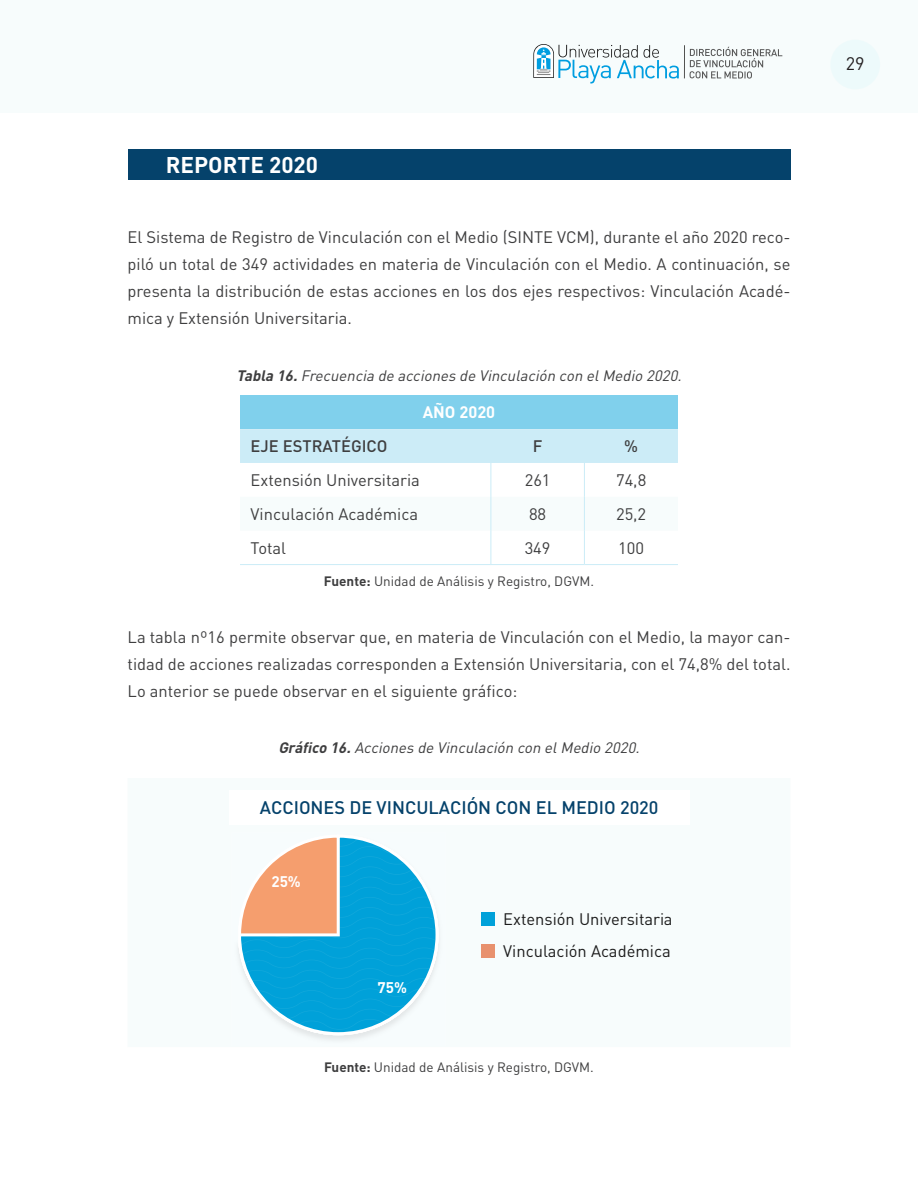
<style>
.page{position:relative;width:918px;height:1188px;background:#fff}
.page>*{position:absolute;margin:0;border:0;box-sizing:border-box;transform-origin:0 0}
.t1{font:700 22.5px "DIN Pro";color:#fff}
.t2{font:500 18px "DIN Pro";color:#05426b}
.t3{font:18px "DIN Pro";color:#231f20}
.t4{font:16.5px/27px "DIN Pro";color:#3e3e3f;text-align:justify}
.t5{font:16.5px/32.2px "DIN Pro";color:#1c1c1c}
.t6{font:500 16.5px "DIN Pro";color:#3e3e3f}
.t7{font:700 16.5px "DIN Pro";color:#fff}
.t8{font:700 15.15px "DIN Pro";color:#fff}
.t9{font:italic 15px "DIN Pro";color:#3e3e3f}
.t10{font:13.5px "DIN Pro";color:#3e3e3f}
.s1{font-weight:700}
</style>
<div class="page">
<div style="left:0;top:0;width:918px;height:112px;background:#f7fcfc"></div>
<svg style="left:533px;top:44px;width:146px;height:40px"></svg>
<svg style="left:690px;top:47px;width:92px;height:32px"></svg>
<hr style="left:684px;top:45px;width:1px;height:33px;background:#3d3d3b">
<div style="left:830px;top:40px;width:50px;height:49px;background:#edfafb;border-radius:50%"></div>
<div style="left:128px;top:149px;width:662px;height:31px;background:#05426b"></div>
<div style="left:240px;top:395px;width:438px;height:34px;background:#80d0ec"></div>
<div style="left:240px;top:429px;width:438px;height:34px;background:#ccecf7"></div>
<svg style="left:490px;top:497px;width:94px;height:34px"></svg>
<hr style="left:491px;top:463px;width:1px;height:34px;background:#cbecf7">
<hr style="left:584px;top:463px;width:1px;height:34px;background:#cbecf7">
<hr style="left:491px;top:531px;width:1px;height:33px;background:#cbecf7">
<hr style="left:584px;top:531px;width:1px;height:33px;background:#cbecf7">
<hr style="left:491px;top:497px;width:1px;height:34px;background:#cbecf7">
<hr style="left:584px;top:497px;width:1px;height:34px;background:#cbecf7">
<hr style="left:240px;top:564px;width:251px;height:1px;background:#cbecf7">
<hr style="left:491px;top:564px;width:93px;height:1px;background:#cbecf7">
<hr style="left:584px;top:564px;width:94px;height:1px;background:#cbecf7">
<div style="left:481px;top:912px;width:14px;height:14px;background:#00a1d9"></div>
<div style="left:481px;top:944px;width:14px;height:14px;background:#e8916e"></div>
<svg style="left:238px;top:835px;width:201px;height:200px"></svg>
<h1 class="t1" style="left:166px;top:150px;width:154px">REPORTE 2020</h1>
<p class="t4" style="left:128px;top:223px;width:664px">El Sistema de Registro de Vinculación con el Medio (SINTE VCM), durante el año 2020 reco&shy;piló un total de 349 actividades en materia de Vinculación con el Medio. A continuación, se presenta la distribución de estas acciones en los dos ejes respectivos: Vinculación Acadé&shy;mica y Extensión Universitaria.</p>
<p class="t9" style="left:236px;top:365px;width:450px"><span class="s1">Tabla 16.</span>Frecuencia de acciones de Vinculación con elMedio 2020.</p>
<p class="t7" style="left:423px;top:401px;width:74px">AÑO 2020</p>
<p class="t6" style="left:251px;top:435px;width:138px">EJE ESTRATÉGICO</p>
<p class="t6" style="left:533px;top:435px;width:11px">F</p>
<p class="t6" style="left:624px;top:435px;width:15px">%</p>
<p class="t4" style="left:251px;top:466px;width:171px">Extensión Universitaria</p>
<p class="t4" style="left:525px;top:466px;width:27px">261</p>
<p class="t4" style="left:616px;top:466px;width:32px">74,8</p>
<p class="t4" style="left:251px;top:500px;width:169px">Vinculación Académica</p>
<p class="t4" style="left:529px;top:500px;width:19px">88</p>
<p class="t4" style="left:616px;top:500px;width:32px">25,2</p>
<p class="t4" style="left:251px;top:534px;width:37px">Total</p>
<p class="t4" style="left:525px;top:534px;width:27px">349</p>
<p class="t4" style="left:618px;top:534px;width:27px">100</p>
<p class="t10" style="left:324px;top:572px;width:272px"><span class="s1">Fuente:</span> Unidad de Análisis y Registro, DGVM.</p>
<p class="t4" style="left:128px;top:623px;width:664px">La tabla nº16 permite observar que, en materia de Vinculación con el Medio, la mayor can&shy;tidad de acciones realizadas corresponden a Extensión Universitaria, con el 74,8% del total.<br>Lo anterior se puede observar en el siguiente gráfico:</p>
<p class="t9" style="left:278px;top:738px;width:367px"><span class="s1">Gráfico 16.</span>Acciones de Vinculación con elMedio 2020.</p>
<p class="t2" style="left:260px;top:795px;width:400px">ACCIONES DE VINCULACIÓN CON EL MEDIO 2020</p>
<p class="t8" style="left:271px;top:871px;width:31px">25%</p>
<p class="t8" style="left:377px;top:978px;width:31px">75%</p>
<p class="t5" style="left:503px;top:902px;width:171px">Extensión Universitaria<br>Vinculación Académica</p>
<p class="t10" style="left:324px;top:1058px;width:271px"><span class="s1">Fuente:</span> Unidad de Análisis y Registro, DGVM.</p>
<p class="t3" style="left:846px;top:51px;width:20px">29</p>
</div>
